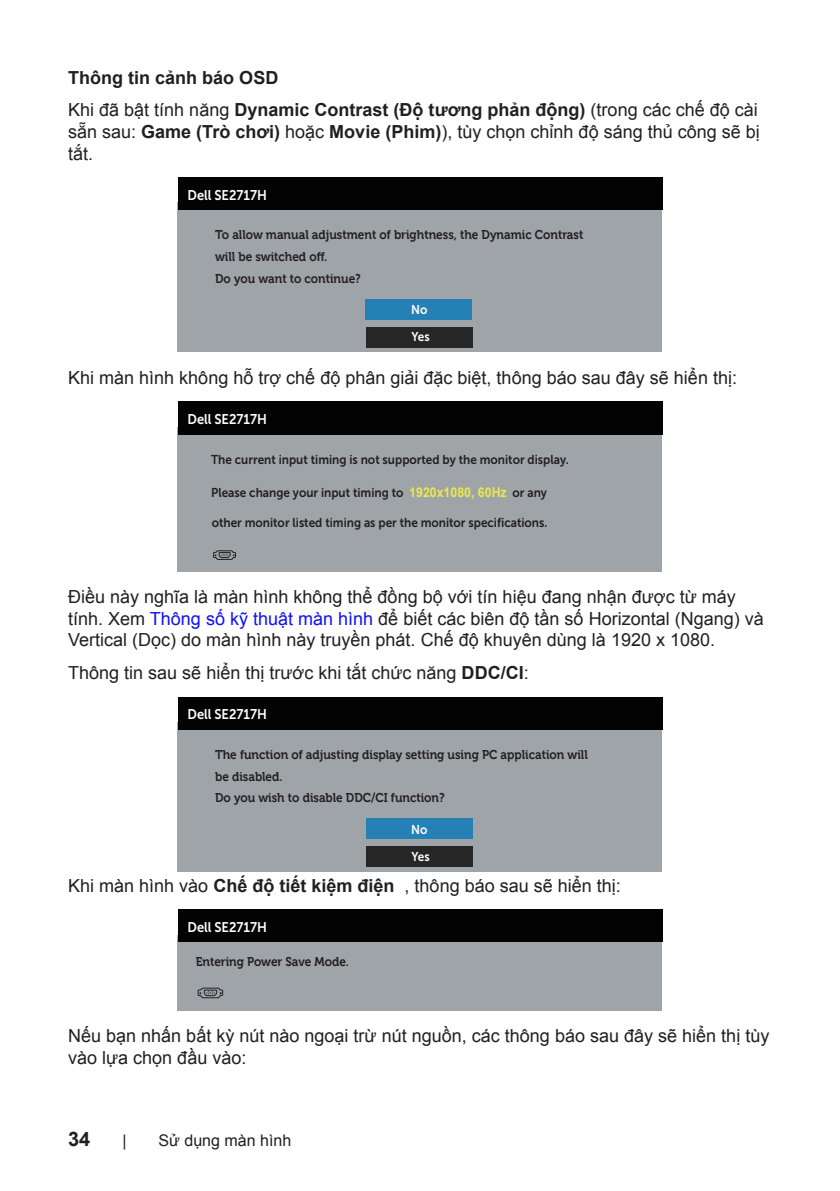
<style>
.page{position:relative;width:840px;height:1191px;background:#fff}
.page>*{position:absolute;margin:0;border:0;box-sizing:border-box;transform-origin:0 0}
.t1{font:700 20px "Arial";color:#231f20}
.text{font:18px/21.6px "Arial";color:#231f20}
.text-2{font:700 18px "Arial";color:#231f20}
.t2{font:16px "Arial";color:#231f20}
.t3{font:14px "Museo Sans For Dell 700";color:#fff;scale:.92 1}
.t4{font:700 12.8px/21.6px "Museo For Dell";color:#231f20;scale:.92 1}
.t5{font:12.8px "Museo Sans For Dell 700";color:#231f20;scale:.92 1}
.t6{font:12.8px/27.2px "Museo Sans For Dell 700";color:#fff;scale:.92 1}
.s1{font-weight:700}
.s2{font-family:"Arial";font-weight:700;font-size:13.4px;color:#eae84d}
.s3{color:#1111f6}
</style>
<div class="page">
<div style="left:177px;top:203px;width:485px;height:149px;background:#9fa4a8"></div>
<div style="left:178px;top:177px;width:484px;height:33px;background:#030303"></div>
<div style="left:365px;top:299px;width:107px;height:20px;background:#2581b5"></div>
<div style="left:365px;top:327px;width:107px;height:20px;background:#262626"></div>
<div style="left:177px;top:427px;width:485px;height:144px;background:#9ea4a7"></div>
<div style="left:178px;top:401px;width:484px;height:33px;background:#030303"></div>
<svg style="left:213px;top:550px;width:23px;height:10px"></svg>
<div style="left:177px;top:722px;width:485px;height:149px;background:#9fa4a8"></div>
<div style="left:178px;top:696px;width:484px;height:33px;background:#030303"></div>
<div style="left:365px;top:818px;width:107px;height:20px;background:#2581b5"></div>
<div style="left:365px;top:846px;width:107px;height:21px;background:#262626"></div>
<div style="left:177px;top:935px;width:485px;height:76px;background:#9fa4a8"></div>
<div style="left:178px;top:909px;width:484px;height:33px;background:#030303"></div>
<svg style="left:197px;top:987px;width:26px;height:12px"></svg>
<p class="text-2" style="left:68px;top:65px;width:212px">Thông tin cảnh báo OSD</p>
<p class="text" style="left:68px;top:99px;width:691px;text-align:justify">Khi đã bật tính năng <span class="s1">Dynamic Contrast (Độ tương phản động)</span> (trong các chế độ cài sẵn sau: <span class="s1">Game (Trò chơi)</span> hoặc <span class="s1">Movie (Phim)</span>), tùy chọn chỉnh độ sáng thủ công sẽ bị tắt.</p>
<p class="t3" style="left:187px;top:187px;width:88px">Dell SE2717H</p>
<p class="t4" style="left:215px;top:224px;width:401px">To allow manual adjustment of brightness, the Dynamic Contrast</p>
<p class="t4" style="left:215px;top:246px;width:160px">will be switched off.<br>Do you want to continue?</p>
<p class="t6" style="left:411px;top:296px;width:22px">No<br>Yes</p>
<p class="text" style="left:68px;top:367px;width:670px">Khi màn hình không hỗ trợ chế độ phân giải đặc biệt, thông báo sau đây sẽ hiển thị:</p>
<p class="t3" style="left:187px;top:411px;width:88px">Dell SE2717H</p>
<p class="t5" style="left:211px;top:453px;width:390px">The current input timing is not supported by the monitor display.</p>
<p class="t5" style="left:211px;top:485px;width:366px">Please change your input timing to <span class="s2">1920x1080, 60Hz</span> or any</p>
<p class="t5" style="left:211px;top:516px;width:366px">other monitor listed timing as per the monitor specifications.</p>
<p class="text" style="left:68px;top:586px;width:695px">Điều này nghĩa là màn hình không thể đồng bộ với tín hiệu đang nhận được từ máy tính. Xem <span class="s3">Thông số kỹ thuật màn hình</span> để biết các biên độ tần số Horizontal (Ngang) và<br>Vertical (Dọc) do màn hình này truyền phát. Chế độ khuyên dùng là 1920 x 1080.</p>
<p class="text" style="left:68px;top:662px;width:462px">Thông tin sau sẽ hiển thị trước khi tắt chức năng <span class="s1">DDC/CI</span>:</p>
<p class="t3" style="left:187px;top:706px;width:88px">Dell SE2717H</p>
<p class="t4" style="left:215px;top:743px;width:406px">The function of adjusting display setting using PC application will</p>
<p class="t4" style="left:215px;top:765px;width:251px">be disabled.<br>Do you wish to disable DDC/CI function?</p>
<p class="t6" style="left:411px;top:815px;width:22px">No<br>Yes</p>
<p class="text" style="left:68px;top:875px;width:554px">Khi màn hình vào <span class="s1">Chế độ tiết kiệm điện</span> , thông báo sau sẽ hiển thị:</p>
<p class="t3" style="left:187px;top:919px;width:88px">Dell SE2717H</p>
<p class="t4" style="left:195px;top:950px;width:168px">Entering Power Save Mode.</p>
<p class="text" style="left:68px;top:1025px;width:702px">Nếu bạn nhấn bất kỳ nút nào ngoại trừ nút nguồn, các thông báo sau đây sẽ hiển thị tùy vào lựa chọn đầu vào:</p>
<p class="t1" style="left:68px;top:1125px;width:24px">34</p>
<p class="t2" style="left:122px;top:1129px;width:6px">|</p>
<p class="t2" style="left:158px;top:1129px;width:134px">Sử dụng màn hình</p>
</div>
